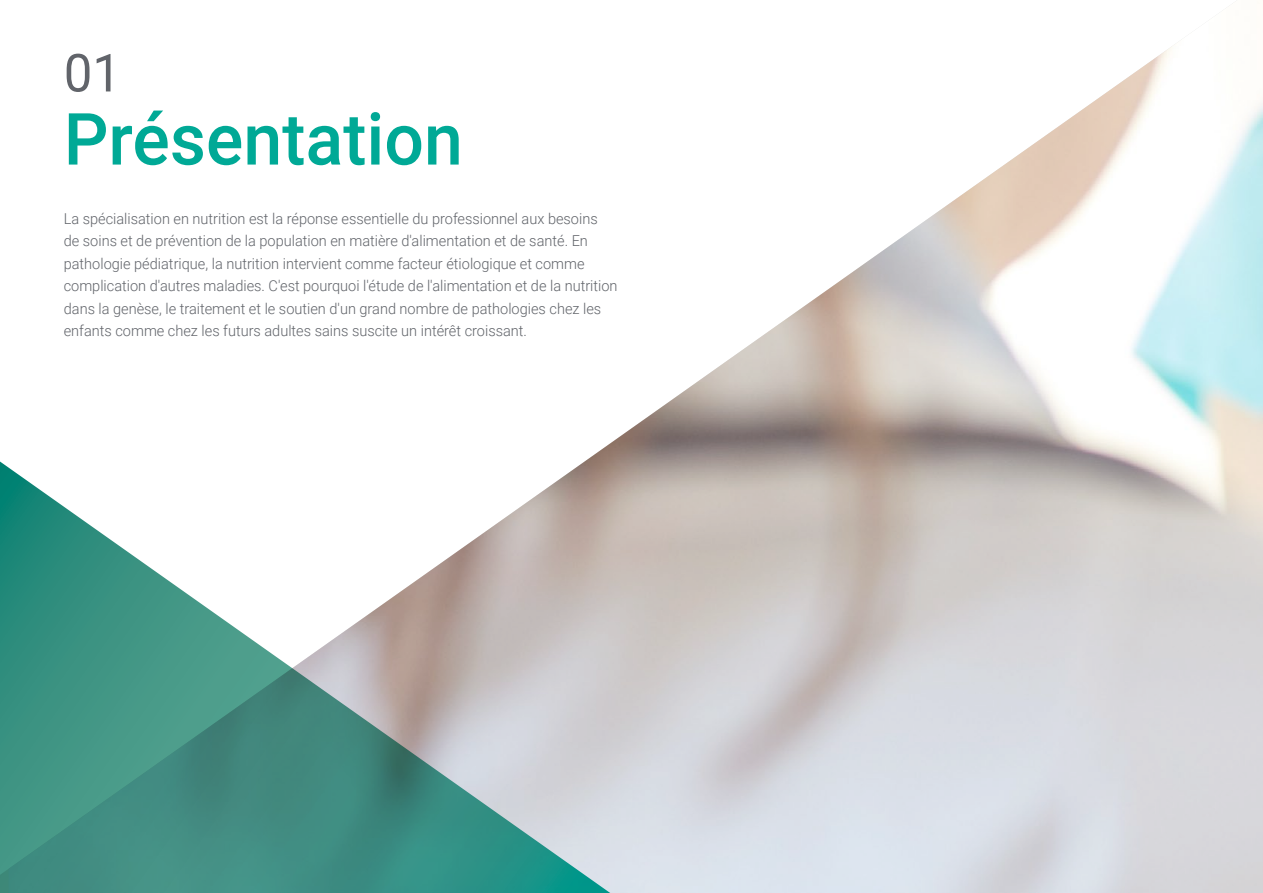
<style>
.page{position:relative;width:1263px;height:893px;background:#fff}
.page>*{position:absolute;margin:0;border:0;box-sizing:border-box;transform-origin:0 0}
.t1{font:500 72px "Roboto";color:#00a996}
.t2{font:52.5px "Roboto";color:#61646a}
.t3{font:300 15px/22.5px "Roboto";color:#61646a}
</style>
<div class="page">
<img style="left:606px;top:1px;width:657px;height:892px">
<svg style="left:0;top:446px;width:640px;height:447px"></svg>
<h2 class="t2" style="left:64px;top:36px;width:59px">01</h2>
<h1 class="t1" style="left:64px;top:89px;width:401px">Présentation</h1>
<p class="t3" style="left:64px;top:207px;width:555px">La spécialisation en nutrition est la réponse essentielle du professionnel aux besoins<br>de soins et de prévention de la population en matière d'alimentation et de santé. En pathologie pédiatrique, la nutrition intervient comme facteur étiologique et comme complication d'autres maladies. C'est pourquoi l'étude de l'alimentation et de la nutrition dans la genèse, le traitement et le soutien d'un grand nombre de pathologies chez les enfants comme chez les futurs adultes sains suscite un intérêt croissant.</p>
</div>
